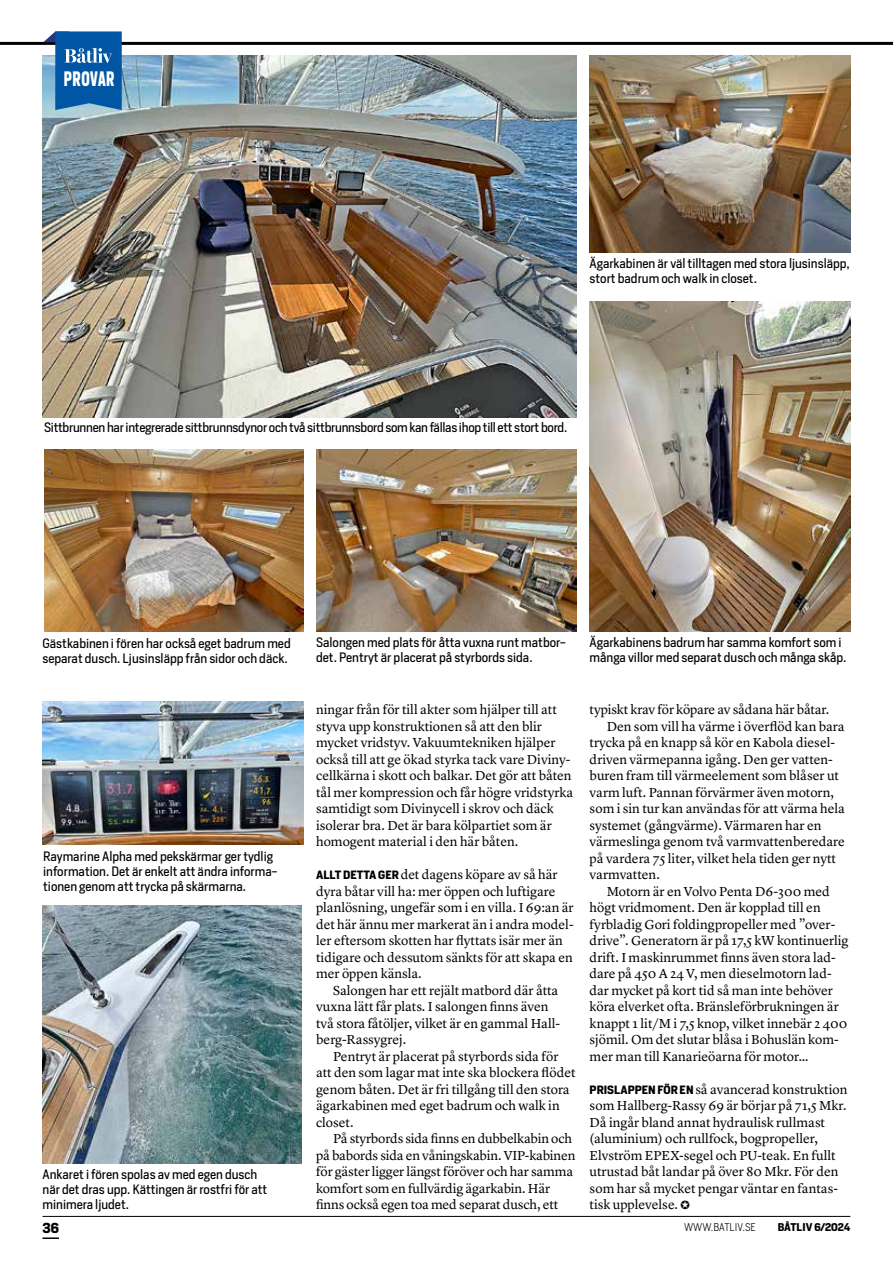
<style>
.page{position:relative;width:893px;height:1263px;background:#fff}
.page>*{position:absolute;margin:0;border:0;box-sizing:border-box;transform-origin:0 0}
.t1{font:700 19.5px "Heron Sans Cond";letter-spacing:.04em;color:#fff;scale:.77 1}
.t2{font:13.5px/16.5px "Lyon Text";color:#000}
.t3{font:700 13.5px "Heron Serif";color:#000}
.t4{font:12.75px/15px "Heron Sans";color:#000}
.t5{font:12.75px "Heron Sans";letter-spacing:-.02em;color:#000}
.t6{font:300 10.5px "Heron Sans";color:#000}
.t7{font:700 10.5px "Heron Sans";color:#000}
.s1{font-family:"Heron Sans";font-weight:700;font-size:11.25px}
</style>
<div class="page">
<hr style="left:43px;top:1216px;width:807px;height:1px;background:#000">
<svg style="left:43px;top:1237px;width:16px;height:2px"></svg>
<hr style="left:0;top:42px;width:893px;height:3px;background:#000">
<img style="left:43px;top:55px;width:534px;height:362px">
<img style="left:590px;top:55px;width:260px;height:197px">
<img style="left:590px;top:302px;width:260px;height:330px">
<img style="left:316px;top:449px;width:261px;height:182px">
<img style="left:44px;top:449px;width:259px;height:183px">
<img style="left:43px;top:702px;width:260px;height:142px">
<img style="left:43px;top:906px;width:259px;height:257px">
<svg style="left:43px;top:31px;width:79px;height:79px;background:#2b72b1"></svg>
<h1 class="t1" style="left:64px;top:66px;width:67px">PROVAR</h1>
<p class="t4" style="left:590px;top:256px;width:262px">Ägarkabinen är väl tilltagen med stora ljusinsläpp, stort badrum och walk in closet.</p>
<p class="t5" style="left:44px;top:419px;width:525px">Sittbrunnen har integrerade sittbrunnsdynor och två sittbrunnsbord som kan fällas ihop till ett stort bord.</p>
<p class="t4" style="left:43px;top:635px;width:250px">Gästkabinen i fören har också eget badrum med separat dusch. Ljusinsläpp från sidor och däck.</p>
<p class="t4" style="left:43px;top:848px;width:236px">Raymarine Alpha med pekskärmar ger tydlig information. Det är enkelt att ändra informa&shy;tionen genom att trycka på skärmarna.</p>
<p class="t4" style="left:43px;top:1167px;width:226px">Ankaret i fören spolas av med egen dusch när det dras upp. Kättingen är rostfri för att minimera ljudet.</p>
<p class="t4" style="left:316px;top:634px;width:251px">Salongen med plats för åtta vuxna runt matbor&shy;det. Pentryt är placerat på styrbords sida.</p>
<p class="t4" style="left:590px;top:635px;width:258px">Ägarkabinens badrum har samma komfort som i många villor med separat dusch och många skåp.</p>
<p class="t2" style="left:316px;top:700px;width:259px">ningar från för till akter som hjälper till att styva upp konstruktionen så att den blir mycket vridstyv. Vakuumtekniken hjälper också till att ge ökad styrka tack vare Diviny&shy;cellkärna i skott och balkar. Det gör att båten tål mer kompression och får högre vridstyrka samtidigt som Divinycell i skrov och däck isolerar bra. Det är bara kölpartiet som är homogent material i den här båten.</p>
<p class="t2" style="left:316px;top:865px;width:259px"><span class="s1">ALLT DETTA GER</span> det dagens köpare av så här dyra båtar vill ha: mer öppen och luftigare planlösning, ungefär som i en villa. I 69:an är det här ännu mer markerat än i andra model&shy;ler eftersom skotten har flyttats isär mer än tidigare och dessutom sänkts för att skapa en mer öppen känsla.</p>
<p class="t2" style="left:316px;top:981px;width:246px;text-indent:17px">Salongen har ett rejält matbord där åtta vuxna lätt får plats. I salongen finns även två stora fåtöljer, vilket är en gammal Hall&shy;berg-Rassygrej.</p>
<p class="t2" style="left:316px;top:1047px;width:261px;text-indent:17px">Pentryt är placerat på styrbords sida för att den som lagar mat inte ska blockera flödet genom båten. Det är fri tillgång till den stora ägarkabinen med eget badrum och walk in closet.</p>
<p class="t2" style="left:316px;top:1129px;width:261px;text-indent:17px">På styrbords sida finns en dubbelkabin och på babords sida en våningskabin. VIP-kabinen för gäster ligger längst föröver och har samma komfort som en fullvärdig ägarkabin. Här finns också egen toa med separat dusch, ett</p>
<p class="t2" style="left:590px;top:700px;width:241px">typiskt krav för köpare av sådana här båtar.</p>
<p class="t2" style="left:607px;top:717px;width:239px">Den som vill ha värme i överflöd kan bara</p>
<p class="t2" style="left:590px;top:733px;width:247px">trycka på en knapp så kör en Kabola diesel-</p>
<p class="t2" style="left:590px;top:750px;width:245px">driven värmepanna igång. Den ger vatten-</p>
<p class="t2" style="left:590px;top:766px;width:251px">buren fram till värmeelement som blåser ut</p>
<p class="t2" style="left:590px;top:783px;width:246px">varm luft. Pannan förvärmer även motorn,</p>
<p class="t2" style="left:590px;top:799px;width:257px">som i sin tur kan användas för att värma hela</p>
<p class="t2" style="left:590px;top:816px;width:233px">systemet (gångvärme). Värmaren har en</p>
<p class="t2" style="left:590px;top:832px;width:257px">värmeslinga genom två varmvattenberedare</p>
<p class="t2" style="left:590px;top:849px;width:248px">på vardera 75 liter, vilket hela tiden ger nytt</p>
<p class="t2" style="left:590px;top:865px;width:72px">varmvatten.</p>
<p class="t2" style="left:607px;top:882px;width:225px">Motorn är en Volvo Penta D6-300 med</p>
<p class="t2" style="left:590px;top:898px;width:233px">högt vridmoment. Den är kopplad till en</p>
<p class="t2" style="left:590px;top:915px;width:247px">fyrbladig Gori foldingpropeller med ”over-</p>
<p class="t2" style="left:590px;top:931px;width:260px">drive”. Generatorn är på 17,5 kW kontinuerlig</p>
<p class="t2" style="left:590px;top:948px;width:248px">drift. I maskinrummet finns även stora lad-</p>
<p class="t2" style="left:590px;top:964px;width:244px">dare på 450 A 24 V, men dieselmotorn lad-</p>
<p class="t2" style="left:590px;top:981px;width:245px">dar mycket på kort tid så man inte behöver</p>
<p class="t2" style="left:590px;top:997px;width:251px">köra elverket ofta. Bränsleförbrukningen är</p>
<p class="t2" style="left:590px;top:1014px;width:259px">knappt 1 lit/M i 7,5 knop, vilket innebär 2 400</p>
<p class="t2" style="left:590px;top:1030px;width:251px">sjömil. Om det slutar blåsa i Bohuslän kom-</p>
<p class="t2" style="left:590px;top:1047px;width:220px">mer man till Kanarieöarna för motor…</p>
<p class="t2" style="left:590px;top:1080px;width:259px"><span class="s1">PRISLAPPEN FÖR EN</span> så avancerad konstruktion som Hallberg-Rassy 69 är börjar på 71,5 Mkr.<br>Då ingår bland annat hydraulisk rullmast (aluminium) och rullfock, bogpropeller, Elvström EPEX-segel och PU-teak. En fullt utrustad båt landar på över 80 Mkr. För den som har så mycket pengar väntar en fantas&shy;tisk upplevelse. ✪</p>
<p class="t3" style="left:43px;top:1219px;width:18px">36</p>
<p class="t6" style="left:684px;top:1220px;width:73px">WWW.BATLIV.SE</p>
<p class="t7" style="left:778px;top:1220px;width:74px">BÅTLIV 6/2024</p>
</div>
